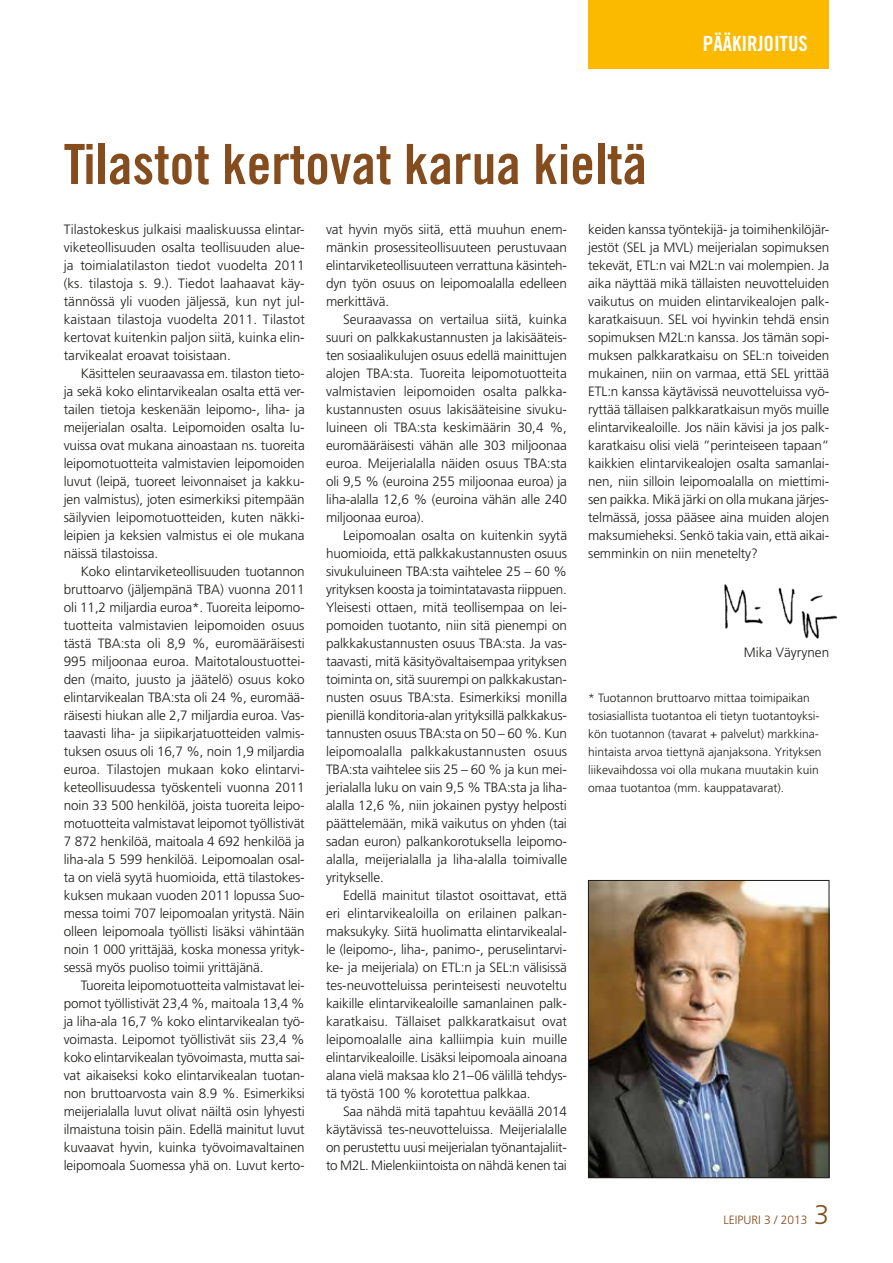
<style>
.page{position:relative;width:893px;height:1263px;background:#fff}
.page>*{position:absolute;margin:0;border:0;box-sizing:border-box;transform-origin:0 0}
.t1{font:55.5px "Trade Gothic Bold Cond Twenty";color:#854c1d}
.t2{font:300 27px "Frutiger";color:#854c1d}
.t3{font:21px "Trade Gothic Bold Cond Twenty";color:#fff}
.t4{font:300 13.5px/18px "Frutiger";letter-spacing:-.01em;color:#1d1d1b;text-align:justify}
.t5{font:300 12px/18px "Frutiger";color:#1d1d1b}
.t6{font:300 12px "Frutiger";color:#854c1d}
</style>
<div class="page">
<img style="left:590px;top:882px;width:237px;height:294px">
<div style="left:588px;top:880px;width:241px;height:298px;border:1px solid #1d1d1b"></div>
<div style="left:588px;top:0;width:241px;height:68px;background:#fbb900"></div>
<img style="left:724px;top:584px;width:114px;height:55px">
<h3 class="t3" style="left:703px;top:31px;width:106px">PÄÄKIRJOITUS</h3>
<h1 class="t1" style="left:64px;top:130px;width:585px">Tilastot kertovat karua kieltä</h1>
<p class="t4" style="left:588px;top:220px;width:243px">keiden kanssa työntekijä- ja toimihenkilöjär&shy;jestöt (SEL ja MVL) meijerialan sopimuksen tekevät, ETL:n vai M2L:n vai molempien. Ja aika näyttää mikä tällaisten neuvotteluiden vaikutus on muiden elintarvikealojen palk&shy;karatkaisuun. SEL voi hyvinkin tehdä ensin sopimuksen M2L:n kanssa. Jos tämän sopi&shy;muksen palkkaratkaisu on SEL:n toiveiden mukainen, niin on varmaa, että SEL yrittää ETL:n kanssa käytävissä neuvotteluissa vyö&shy;ryttää tällaisen palkkaratkaisun myös muille elintarvikealoille. Jos näin kävisi ja jos palk&shy;karatkaisu olisi vielä ”perinteiseen tapaan” kaikkien elintarvikealojen osalta samanlai&shy;nen, niin silloin leipomoalalla on miettimi&shy;sen paikka. Mikä järki on olla mukana järjes&shy;telmässä, jossa pääsee aina muiden alojen maksumieheksi. Senkö takia vain, että aikai&shy;semminkin on niin menetelty?</p>
<p class="t4" style="left:326px;top:220px;width:243px">vat hyvin myös siitä, että muuhun enem&shy;mänkin prosessiteollisuuteen perustuvaan elintarviketeollisuuteen verrattuna käsinteh&shy;dyn työn osuus on leipomoalalla edelleen merkittävä.</p>
<p class="t4" style="left:326px;top:310px;width:243px;text-indent:17px">Seuraavassa on vertailua siitä, kuinka suuri on palkkakustannusten ja lakisääteis&shy;ten sosiaalikulujen osuus edellä mainittujen alojen TBA:sta. Tuoreita leipomotuotteita valmistavien leipomoiden osalta palkka&shy;kustannusten osuus lakisääteisine sivuku&shy;luineen oli TBA:sta keskimäärin 30,4 %, euromääräisesti vähän alle 303 miljoonaa euroa. Meijerialalla näiden osuus TBA:sta oli 9,5 % (euroina 255 miljoonaa euroa) ja liha-alalla 12,6 % (euroina vähän alle 240 miljoonaa euroa).</p>
<p class="t4" style="left:326px;top:526px;width:243px;text-indent:17px">Leipomoalan osalta on kuitenkin syytä huomioida, että palkkakustannusten osuus sivukuluineen TBA:sta vaihtelee 25 – 60 % yrityksen koosta ja toimintatavasta riippuen.<br>Yleisesti ottaen, mitä teollisempaa on lei&shy;pomoiden tuotanto, niin sitä pienempi on palkkakustannusten osuus TBA:sta. Ja vas&shy;taavasti, mitä käsityövaltaisempaa yrityksen toiminta on, sitä suurempi on palkkakustan&shy;nusten osuus TBA:sta. Esimerkiksi monilla pienillä konditoria-alan yrityksillä palkkakus&shy;tannusten osuus TBA:sta on 50 – 60 %. Kun leipomoalalla palkkakustannusten osuus TBA:sta vaihtelee siis 25 – 60 % ja kun mei&shy;jerialalla luku on vain 9,5 % TBA:sta ja liha&shy;alalla 12,6 %, niin jokainen pystyy helposti päättelemään, mikä vaikutus on yhden (tai sadan euron) palkankorotuksella leipomo&shy;alalla, meijerialalla ja liha-alalla toimivalle yritykselle.</p>
<p class="t4" style="left:326px;top:886px;width:243px;text-indent:17px">Edellä mainitut tilastot osoittavat, että eri elintarvikealoilla on erilainen palkan&shy;maksukyky. Siitä huolimatta elintarvikealal&shy;le (leipomo-, liha-, panimo-, peruselintarvi&shy;ke- ja meijeriala) on ETL:n ja SEL:n välisissä tes-neuvotteluissa perinteisesti neuvoteltu kaikille elintarvikealoille samanlainen palk&shy;karatkaisu. Tällaiset palkkaratkaisut ovat leipomoalalle aina kalliimpia kuin muille elintarvikealoille. Lisäksi leipomoala ainoana alana vielä maksaa klo 21–06 välillä tehdys&shy;tä työstä 100 % korotettua palkkaa.</p>
<p class="t4" style="left:326px;top:1102px;width:242px;text-indent:17px">Saa nähdä mitä tapahtuu keväällä 2014 käytävissä tes-neuvotteluissa. Meijerialalle on perustettu uusi meijerialan työnantajaliit&shy;to M2L. Mielenkiintoista on nähdä kenen tai</p>
<p class="t4" style="left:64px;top:220px;width:243px">Tilastokeskus julkaisi maaliskuussa elintar&shy;viketeollisuuden osalta teollisuuden alue&shy;ja toimialatilaston tiedot vuodelta 2011 (ks. tilastoja s. 9.). Tiedot laahaavat käy&shy;tännössä yli vuoden jäljessä, kun nyt jul&shy;kaistaan tilastoja vuodelta 2011. Tilastot kertovat kuitenkin paljon siitä, kuinka elin&shy;tarvikealat eroavat toisistaan.</p>
<p class="t4" style="left:64px;top:364px;width:243px;text-indent:17px">Käsittelen seuraavassa em. tilaston tieto&shy;ja sekä koko elintarvikealan osalta että ver&shy;tailen tietoja keskenään leipomo-, liha- ja meijerialan osalta. Leipomoiden osalta lu&shy;vuissa ovat mukana ainoastaan ns. tuoreita leipomotuotteita valmistavien leipomoiden luvut (leipä, tuoreet leivonnaiset ja kakku&shy;jen valmistus), joten esimerkiksi pitempään säilyvien leipomotuotteiden, kuten näkki&shy;leipien ja keksien valmistus ei ole mukana näissä tilastoissa.</p>
<p class="t4" style="left:64px;top:562px;width:243px;text-indent:17px">Koko elintarviketeollisuuden tuotannon bruttoarvo (jäljempänä TBA) vuonna 2011 oli 11,2 miljardia euroa*. Tuoreita leipomo&shy;tuotteita valmistavien leipomoiden osuus tästä TBA:sta oli 8,9 %, euromääräisesti 995 miljoonaa euroa. Maitotaloustuottei&shy;den (maito, juusto ja jäätelö) osuus koko elintarvikealan TBA:sta oli 24 %, euromää&shy;räisesti hiukan alle 2,7 miljardia euroa. Vas&shy;taavasti liha- ja siipikarjatuotteiden valmis&shy;tuksen osuus oli 16,7 %, noin 1,9 miljardia euroa. Tilastojen mukaan koko elintarvi&shy;keteollisuudessa työskenteli vuonna 2011 noin 33 500 henkilöä, joista tuoreita leipo&shy;motuotteita valmistavat leipomot työllistivät 7 872 henkilöä, maitoala 4 692 henkilöä ja liha-ala 5 599 henkilöä. Leipomoalan osal&shy;ta on vielä syytä huomioida, että tilastokes&shy;kuksen mukaan vuoden 2011 lopussa Suo&shy;messa toimi 707 leipomoalan yritystä. Näin olleen leipomoala työllisti lisäksi vähintään noin 1 000 yrittäjää, koska monessa yrityk&shy;sessä myös puoliso toimii yrittäjänä.</p>
<p class="t4" style="left:64px;top:976px;width:242px;text-indent:17px">Tuoreita leipomotuotteita valmistavat lei&shy;pomot työllistivät 23,4 %, maitoala 13,4 % ja liha-ala 16,7 % koko elintarvikealan työ&shy;voimasta. Leipomot työllistivät siis 23,4 % koko elintarvikealan työvoimasta, mutta sai&shy;vat aikaiseksi koko elintarvikealan tuotan&shy;non bruttoarvosta vain 8.9 %. Esimerkiksi meijerialalla luvut olivat näiltä osin lyhyesti ilmaistuna toisin päin. Edellä mainitut luvut kuvaavat hyvin, kuinka työvoimavaltainen leipomoala Suomessa yhä on. Luvut kerto-</p>
<p class="t4" style="left:744px;top:643px;width:87px">Mika Väyrynen</p>
<p class="t5" style="left:588px;top:689px;width:235px">* Tuotannon bruttoarvo mittaa toimipaikan tosiasiallista tuotantoa eli tietyn tuotantoyksi&shy;kön tuotannon (tavarat + palvelut) markkina&shy;hintaista arvoa tiettynä ajanjaksona. Yrityksen liikevaihdossa voi olla mukana muutakin kuin omaa tuotantoa (mm. kauppatavarat).</p>
<p class="t6" style="left:723px;top:1212px;width:86px">LEIPURI 3 / 2013</p>
<h2 class="t2" style="left:814px;top:1199px;width:17px">3</h2>
</div>
